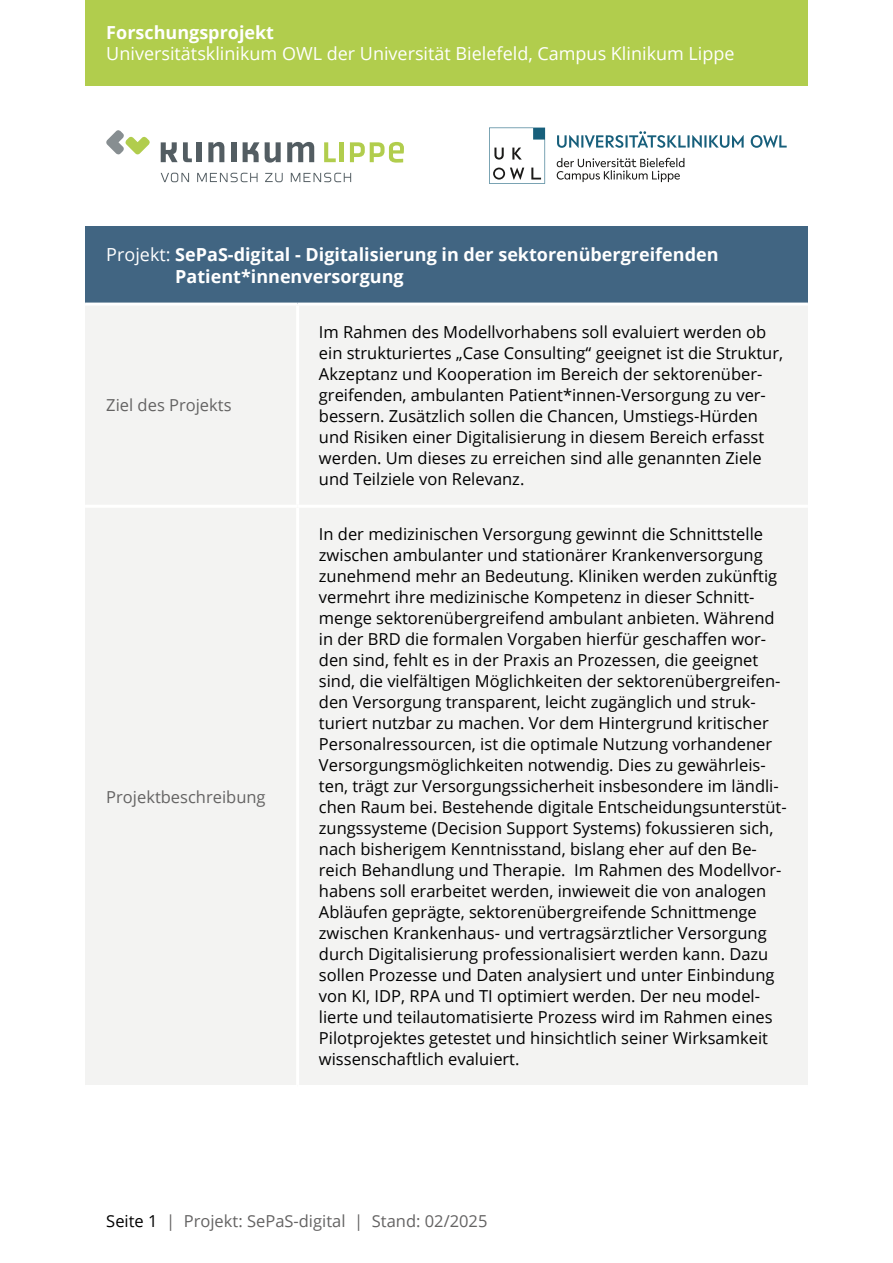
<style>
.page{position:relative;width:893px;height:1263px;background:#fff}
.page>*{position:absolute;margin:0;border:0;box-sizing:border-box;transform-origin:0 0}
.t1{font:700 18px/21.6px "Open Sans";color:#fff}
.t2{font:18px "Open Sans";color:#fff}
.t3{font:16.5px/21px "Open Sans";color:#000}
.t4{font:16.5px "Open Sans";color:#646363}
.s1{font-weight:400}
.s2{color:#000}
</style>
<div class="page">
<div style="left:85px;top:226px;width:723px;height:78px;background:#416582"></div>
<div style="left:85px;top:306px;width:723px;height:779px;background:#f3f3f2"></div>
<hr style="left:85px;top:303px;width:213px;height:3px;background:#fff">
<hr style="left:298px;top:303px;width:510px;height:3px;background:#fff">
<hr style="left:296px;top:306px;width:3px;height:199px;background:#fff">
<hr style="left:85px;top:505px;width:213px;height:3px;background:#fff">
<hr style="left:298px;top:505px;width:510px;height:3px;background:#fff">
<hr style="left:296px;top:508px;width:3px;height:577px;background:#fff">
<svg style="left:557px;top:131px;width:230px;height:17px"></svg>
<svg style="left:557px;top:158px;width:127px;height:24px"></svg>
<svg style="left:489px;top:128px;width:56px;height:56px"></svg>
<div style="left:197px;top:142px;width:5px;height:20px;background:#535d62"></div>
<svg style="left:208px;top:142px;width:16px;height:20px"></svg>
<div style="left:231px;top:142px;width:5px;height:20px;background:#535d62"></div>
<svg style="left:161px;top:142px;width:31px;height:20px"></svg>
<svg style="left:243px;top:142px;width:16px;height:20px"></svg>
<svg style="left:265px;top:142px;width:16px;height:21px"></svg>
<svg style="left:287px;top:142px;width:27px;height:20px"></svg>
<svg style="left:324px;top:142px;width:12px;height:20px"></svg>
<hr style="left:340px;top:142px;width:4px;height:20px;background:#b1cd4d">
<svg style="left:350px;top:142px;width:54px;height:21px"></svg>
<svg style="left:106px;top:130px;width:44px;height:25px"></svg>
<svg style="left:161px;top:173px;width:28px;height:9px"></svg>
<svg style="left:197px;top:173px;width:61px;height:9px"></svg>
<svg style="left:265px;top:173px;width:18px;height:9px"></svg>
<svg style="left:291px;top:173px;width:60px;height:9px"></svg>
<div style="left:85px;top:0;width:723px;height:85px;background:#b1cd4d"></div>
<p class="t1" style="left:106px;top:21px;width:169px">Forschungsprojekt</p>
<p class="t2" style="left:106px;top:41px;width:630px">Universitätsklinikum OWL der Universität Bielefeld, Campus Klinikum Lippe</p>
<p class="t1" style="left:175px;top:243px;width:545px;text-indent:-69px"><span class="s1">Projekt:</span> SePaS-digital - Digitalisierung in der sektorenübergreifenden<br>Patient*innenversorgung</p>
<p class="t4" style="left:106px;top:394px;width:127px">Ziel des Projekts</p>
<p class="t4" style="left:106px;top:785px;width:161px">Projektbeschreibung</p>
<p class="t3" style="left:319px;top:321px;width:466px">Im Rahmen des Modellvorhabens soll evaluiert werden ob ein strukturiertes „Case Consulting“ geeignet ist die Struktur, Akzeptanz und Kooperation im Bereich der sektorenüber&shy;greifenden, ambulanten Patient*innen-Versorgung zu ver&shy;bessern. Zusätzlich sollen die Chancen, Umstiegs-Hürden und Risiken einer Digitalisierung in diesem Bereich erfasst werden. Um dieses zu erreichen sind alle genannten Ziele und Teilziele von Relevanz.</p>
<p class="t3" style="left:319px;top:523px;width:469px">In der medizinischen Versorgung gewinnt die Schnittstelle zwischen ambulanter und stationärer Krankenversorgung zunehmend mehr an Bedeutung. Kliniken werden zukünftig vermehrt ihre medizinische Kompetenz in dieser Schnitt&shy;menge sektorenübergreifend ambulant anbieten. Während in der BRD die formalen Vorgaben hierfür geschaffen wor&shy;den sind, fehlt es in der Praxis an Prozessen, die geeignet sind, die vielfältigen Möglichkeiten der sektorenübergreifen&shy;den Versorgung transparent, leicht zugänglich und struk&shy;turiert nutzbar zu machen. Vor dem Hintergrund kritischer Personalressourcen, ist die optimale Nutzung vorhandener Versorgungsmöglichkeiten notwendig. Dies zu gewährleis&shy;ten, trägt zur Versorgungssicherheit insbesondere im ländli&shy;chen Raum bei. Bestehende digitale Entscheidungsunterstüt&shy;zungssysteme (Decision Support Systems) fokussieren sich, nach bisherigem Kenntnisstand, bislang eher auf den Be&shy;reich Behandlung und Therapie. Im Rahmen des Modellvor&shy;habens soll erarbeitet werden, inwieweit die von analogen Abläufen geprägte, sektorenübergreifende Schnittmenge zwischen Krankenhaus- und vertragsärztlicher Versorgung durch Digitalisierung professionalisiert werden kann. Dazu sollen Prozesse und Daten analysiert und unter Einbindung von KI, IDP, RPA und TI optimiert werden. Der neu model&shy;lierte und teilautomatisierte Prozess wird im Rahmen eines Pilotprojektes getestet und hinsichtlich seiner Wirksamkeit wissenschaftlich evaluiert.</p>
<p class="t4" style="left:106px;top:1209px;width:383px"><span class="s2">Seite 1</span> | Projekt: SePaS-digital | Stand: 02/2025</p>
</div>
